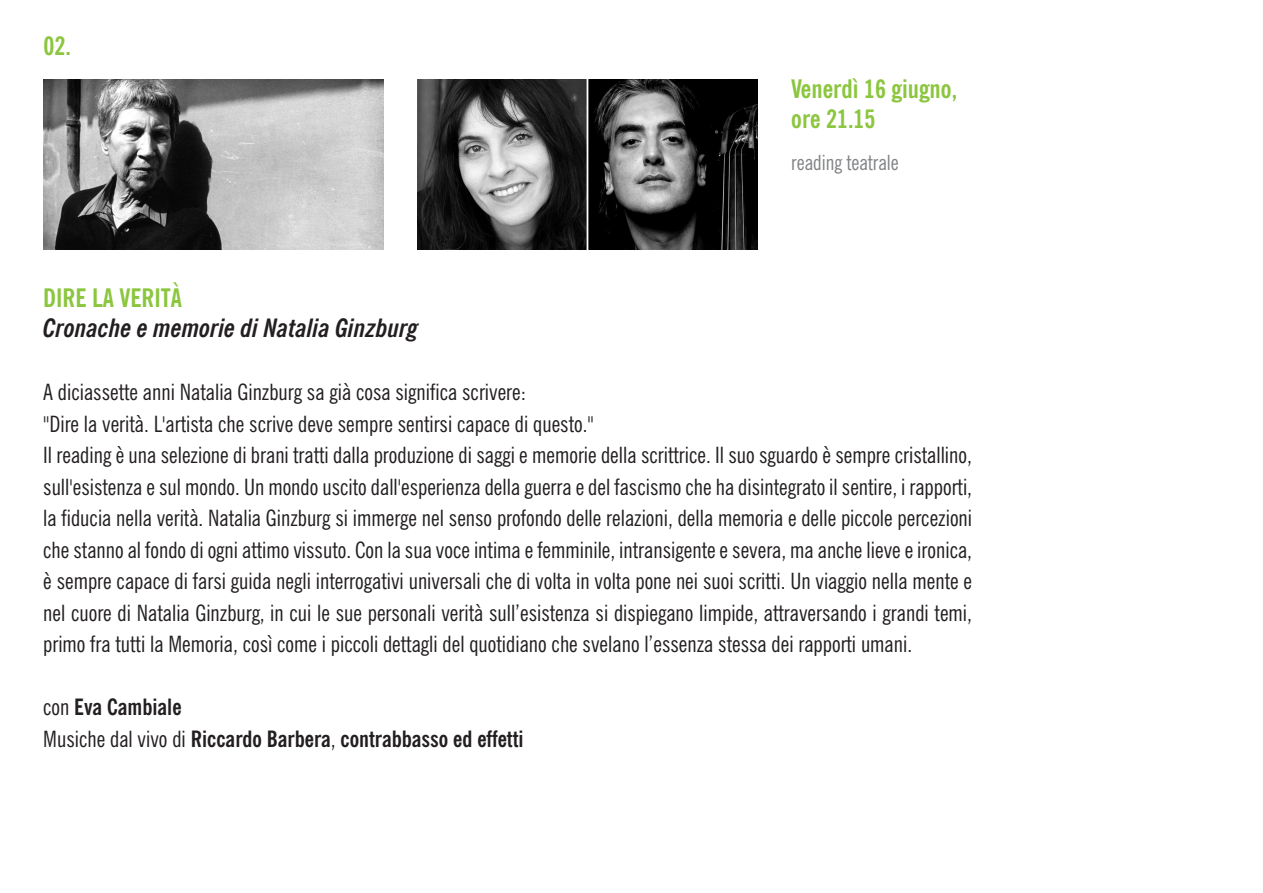
<style>
.page{position:relative;width:1263px;height:893px;background:#fff}
.page>*{position:absolute;margin:0;border:0;box-sizing:border-box;transform-origin:0 0}
.t1{font:700 condensed 25.5px/30.6px "News Gothic BT";color:#8bc63e}
.t2{font:italic 700 condensed 25.5px "News Gothic BT";color:#231f20}
.t3{font:condensed 22.5px/31.5px "News Gothic BT";color:#231f20}
.t4{font:700 condensed 22.5px/31.5px "News Gothic BT";color:#231f20}
.t5{font:condensed 21px "News Gothic BT";letter-spacing:-.005em;color:#818386}
.s1{font-weight:400}
</style>
<div class="page">
<img style="left:43px;top:79px;width:340px;height:170px">
<img style="left:417px;top:79px;width:341px;height:170px">
<p class="t1" style="left:43px;top:30px;width:29px">02.</p>
<p class="t1" style="left:43px;top:282px;width:140px">DIRE LA VERITÀ</p>
<p class="t2" style="left:43px;top:313px;width:377px">Cronache e memorie di Natalia Ginzburg</p>
<p class="t1" style="left:791px;top:73px;width:167px">Venerdì 16 giugno, ore 21.15</p>
<p class="t5" style="left:791px;top:150px;width:109px">reading teatrale</p>
<p class="t3" style="left:43px;top:376px;width:930px">A diciassette anni Natalia Ginzburg sa già cosa significa scrivere:<br>"Dire la verità. L'artista che scrive deve sempre sentirsi capace di questo."<br>Il reading è una selezione di brani tratti dalla produzione di saggi e memorie della scrittrice. Il suo sguardo è sempre cristallino, sull'esistenza e sul mondo. Un mondo uscito dall'esperienza della guerra e del fascismo che ha disintegrato il sentire, i rapporti, la fiducia nella verità. Natalia Ginzburg si immerge nel senso profondo delle relazioni, della memoria e delle piccole percezioni che stanno al fondo di ogni attimo vissuto. Con la sua voce intima e femminile, intransigente e severa, ma anche lieve e ironica, è sempre capace di farsi guida negli interrogativi universali che di volta in volta pone nei suoi scritti. Un viaggio nella mente e nel cuore di Natalia Ginzburg, in cui le sue personali verità sull’esistenza si dispiegano limpide, attraversando i grandi temi, primo fra tutti la Memoria, così come i piccoli dettagli del quotidiano che svelano l’essenza stessa dei rapporti umani.</p>
<p class="t4" style="left:43px;top:691px;width:482px"><span class="s1">con</span> Eva Cambiale<br><span class="s1">Musiche dal vivo di</span> Riccardo Barbera<span class="s1">,</span> contrabbasso ed effetti</p>
</div>
